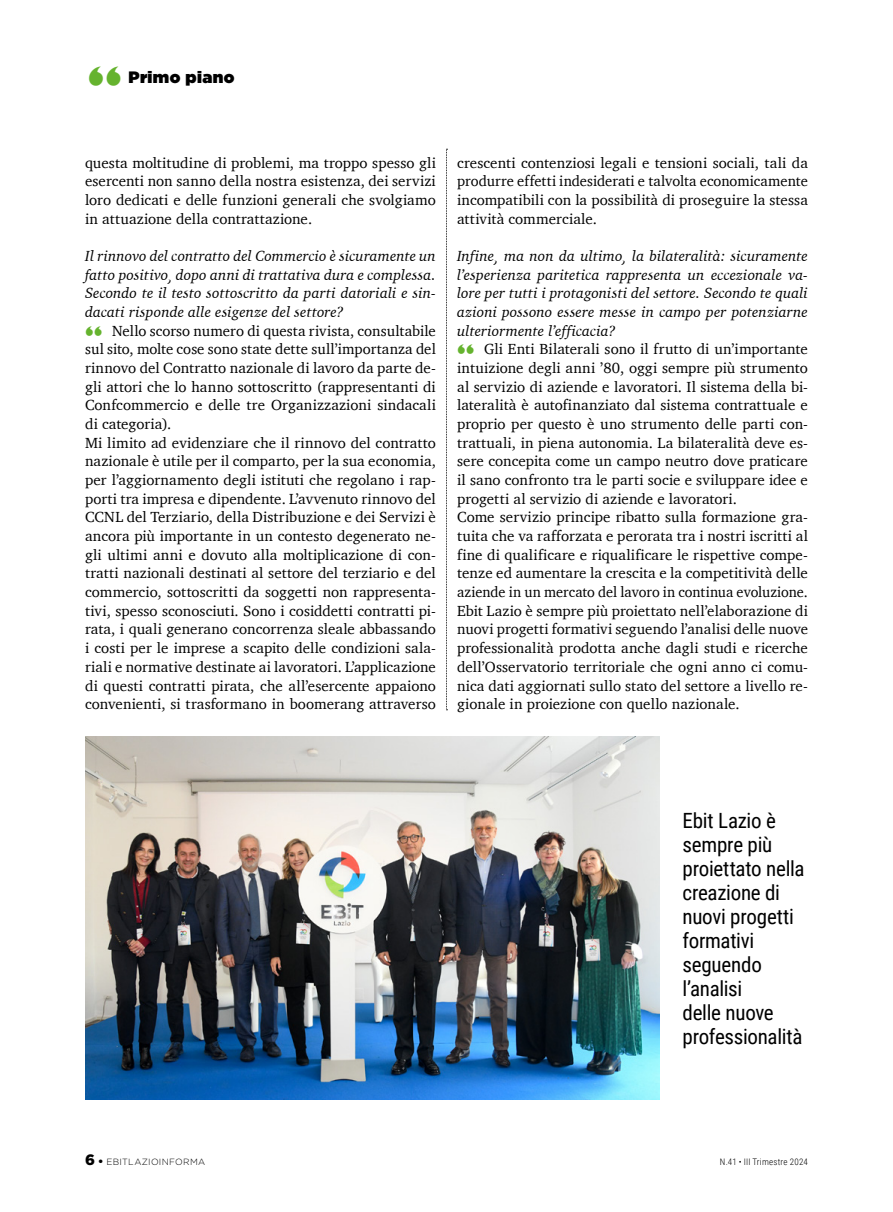
<style>
.page{position:relative;width:893px;height:1212px;background:#fff}
.page>*{position:absolute;margin:0;border:0;box-sizing:border-box;transform-origin:0 0}
.rubrica{font:800 42px "Gill Sans";color:#65b32e}
.frase{font:21px/24px "Roboto Condensed";letter-spacing:-.015em;color:#000}
.rubrica-2{font:900 16.5px "Gotham";letter-spacing:.025em;color:#000}
.testo{font:15px/18.6px "Charter";letter-spacing:.005em;color:#000;text-align:justify}
.testo-2{font:italic 15px/18.8px "Charter";letter-spacing:.01em;color:#000;text-align:justify}
.t1{font:300 9px "Roboto Condensed";letter-spacing:.025em;color:#000}
.t2{font:300 9px "Gotham";letter-spacing:.035em;color:#000}
.s1{font-family:"Gill Sans";font-weight:800;font-size:21px;color:#65b32e}
.s2{font-weight:900;font-size:15px}
.s3{font-weight:900;font-size:10.5px}
</style>
<div class="page">
<svg style="left:446px;top:149px;width:1px;height:561px"></svg>
<img style="left:85px;top:737px;width:574px;height:362px">
<p class="rubrica" style="left:88px;top:50px;width:36px">“</p>
<p class="rubrica-2" style="left:129px;top:65px;width:108px">Primo piano</p>
<p class="testo" style="left:85px;top:153px;width:352px">questa moltitudine di problemi, ma troppo spesso gli esercenti non sanno della nostra esistenza, dei servizi loro dedicati e delle funzioni generali che svolgiamo in attuazione della contrattazione.</p>
<p class="testo-2" style="left:85px;top:246px;width:352px">Il rinnovo del contratto del Commercio è sicuramente un fatto positivo, dopo anni di trattativa dura e complessa.<br>Secondo te il testo sottoscritto da parti datoriali e sin&shy;dacati risponde alle esigenze del settore?</p>
<p class="testo" style="left:85px;top:321px;width:352px"><span class="s1">“</span> Nello scorso numero di questa rivista, consultabile sul sito, molte cose sono state dette sull’importanza del rinnovo del Contratto nazionale di lavoro da parte de&shy;gli attori che lo hanno sottoscritto (rappresentanti di Confcommercio e delle tre Organizzazioni sindacali di categoria).</p>
<p class="testo" style="left:85px;top:433px;width:352px">Mi limito ad evidenziare che il rinnovo del contratto nazionale è utile per il comparto, per la sua economia, per l’aggiornamento degli istituti che regolano i rap&shy;porti tra impresa e dipendente. L’avvenuto rinnovo del CCNL del Terziario, della Distribuzione e dei Servizi è ancora più importante in un contesto degenerato ne&shy;gli ultimi anni e dovuto alla moltiplicazione di con&shy;tratti nazionali destinati al settore del terziario e del commercio, sottoscritti da soggetti non rappresenta&shy;tivi, spesso sconosciuti. Sono i cosiddetti contratti pi&shy;rata, i quali generano concorrenza sleale abbassando i costi per le imprese a scapito delle condizioni sala&shy;riali e normative destinate ai lavoratori. L’applicazione di questi contratti pirata, che all’esercente appaiono convenienti, si trasformano in boomerang attraverso</p>
<p class="testo" style="left:457px;top:153px;width:352px">crescenti contenziosi legali e tensioni sociali, tali da produrre effetti indesiderati e talvolta economicamente incompatibili con la possibilità di proseguire la stessa attività commerciale.</p>
<p class="testo-2" style="left:457px;top:246px;width:352px">Infine, ma non da ultimo, la bilateralità: sicuramente l’esperienza paritetica rappresenta un eccezionale va&shy;lore per tutti i protagonisti del settore. Secondo te quali azioni possono essere messe in campo per potenziarne ulteriormente l’efficacia?</p>
<p class="testo" style="left:457px;top:340px;width:352px"><span class="s1">“</span> Gli Enti Bilaterali sono il frutto di un’importante intuizione degli anni ’80, oggi sempre più strumento al servizio di aziende e lavoratori. Il sistema della bi&shy;lateralità è autofinanziato dal sistema contrattuale e proprio per questo è uno strumento delle parti con&shy;trattuali, in piena autonomia. La bilateralità deve es&shy;sere concepita come un campo neutro dove praticare il sano confronto tra le parti socie e sviluppare idee e progetti al servizio di aziende e lavoratori.</p>
<p class="testo" style="left:457px;top:508px;width:352px">Come servizio principe ribatto sulla formazione gra&shy;tuita che va rafforzata e perorata tra i nostri iscritti al fine di qualificare e riqualificare le rispettive compe&shy;tenze ed aumentare la crescita e la competitività delle aziende in un mercato del lavoro in continua evoluzione.<br>Ebit Lazio è sempre più proiettato nell’elaborazione di nuovi progetti formativi seguendo l’analisi delle nuove professionalità prodotta anche dagli studi e ricerche dell’Osservatorio territoriale che ogni anno ci comu&shy;nica dati aggiornati sullo stato del settore a livello re&shy;gionale in proiezione con quello nazionale.</p>
<p class="frase" style="left:682px;top:807px;width:124px">Ebit Lazio è sempre più proiettato nella creazione di nuovi progetti formativi seguendo l’analisi<br>delle nuove professionalità</p>
<p class="t2" style="left:85px;top:1156px;width:122px"><span class="s2">6</span> <span class="s3">•</span> EBITLAZIOINFORMA</p>
<p class="t1" style="left:720px;top:1155px;width:90px">N.41 • III Trimestre 2024</p>
</div>
